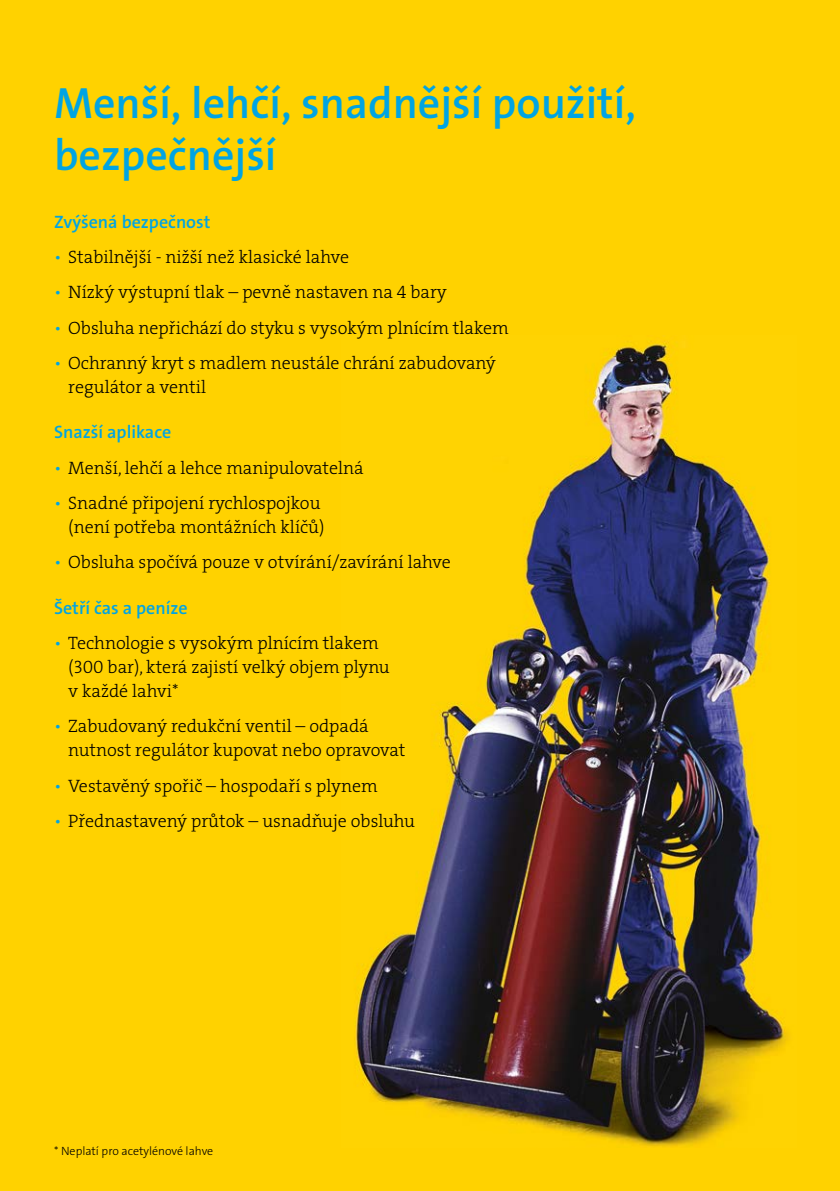
<style>
.page{position:relative;width:840px;height:1191px;background:#fff}
.page>*{position:absolute;margin:0;border:0;box-sizing:border-box;transform-origin:0 0}
.t1{font:600 44px/52px "The Sans LF";color:#00a4e3}
.t2{font:18px/24px "The Serif LP3 Lig";color:#000}
.t3{font:600 18px "The Sans LF";color:#00a4e3}
.t4{font:300 12px "The Sans LF";color:#000}
.s1{color:#00a4e3}
</style>
<div class="page">
<div style="left:0;top:0;width:839px;height:1191px;background:#ffd200"></div>
<img style="left:355px;top:335px;width:432px;height:812px">
<h1 class="t1" style="left:54px;top:77px;width:583px">Menší, lehčí, snadnější použití, bezpečnější</h1>
<p class="t3" style="left:54px;top:210px;width:158px">Zvýšená bezpečnost</p>
<p class="t2" style="left:54px;top:245px;width:296px"><span class="s1">•</span> Stabilnější - nižší než klasické lahve</p>
<p class="t2" style="left:54px;top:280px;width:394px"><span class="s1">•</span> Nízký výstupní tlak – pevně nastaven na 4 bary</p>
<p class="t2" style="left:54px;top:316px;width:456px"><span class="s1">•</span> Obsluha nepřichází do styku s vysokým plnícím tlakem</p>
<p class="t2" style="left:68px;top:351px;width:429px;text-indent:-14px"><span class="s1">•</span> Ochranný kryt s madlem neustále chrání zabudovaný regulátor a ventil</p>
<p class="t3" style="left:54px;top:421px;width:119px">Snazší aplikace</p>
<p class="t2" style="left:54px;top:456px;width:311px"><span class="s1">•</span> Menší, lehčí a lehce manipulovatelná</p>
<p class="t2" style="left:54px;top:491px;width:272px;text-align:right"><span class="s1">•</span> Snadné připojení rychlospojkou (není potřeba montážních klíčů)</p>
<p class="t2" style="left:54px;top:550px;width:398px"><span class="s1">•</span> Obsluha spočívá pouze v otvírání/zavírání lahve</p>
<p class="t3" style="left:54px;top:596px;width:135px">Šetří čas a peníze</p>
<p class="t2" style="left:68px;top:631px;width:323px;text-indent:-14px"><span class="s1">•</span> Technologie s vysokým plnícím tlakem (300 bar), která zajistí velký objem plynu v každé lahvi*</p>
<p class="t2" style="left:68px;top:714px;width:338px;text-indent:-14px"><span class="s1">•</span> Zabudovaný redukční ventil – odpadá nutnost regulátor kupovat nebo opravovat</p>
<p class="t2" style="left:54px;top:774px;width:325px"><span class="s1">•</span> Vestavěný spořič – hospodaří s plynem</p>
<p class="t2" style="left:54px;top:809px;width:362px"><span class="s1">•</span> Přednastavený průtok – usnadňuje obsluhu</p>
<p class="t4" style="left:54px;top:1142px;width:161px">* Neplatí pro acetylénové lahve</p>
</div>
